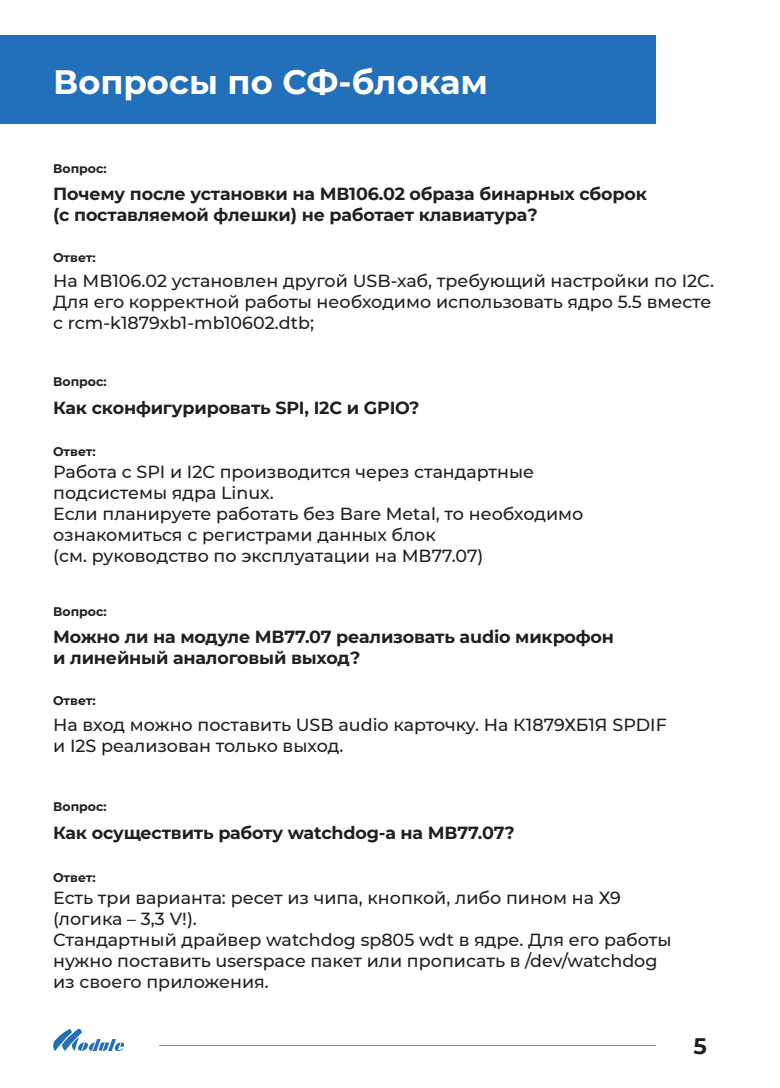
<style>
.page{position:relative;width:780px;height:1088px;background:#fff}
.page>*{position:absolute;margin:0;border:0;box-sizing:border-box;transform-origin:0 0}
.t1{font:700 33.75px "Montserrat";color:#fff}
.t2{font:700 22.5px "Montserrat";color:#231f20}
.t3{font:500 17.5px/21px "Montserrat";color:#231f20}
.t4{font:700 17.5px/21px "Montserrat";letter-spacing:-.01em;color:#231f20}
.t5{font:700 12.5px "Montserrat";color:#231f20}
</style>
<div class="page">
<div style="left:0;top:35px;width:656px;height:89px;background:#2170b9"></div>
<svg style="left:53px;top:1028px;width:71px;height:23px"></svg>
<hr style="left:159px;top:1045px;width:497px;height:1px;background:#808285">
<h1 class="t1" style="left:53px;top:58px;width:436px">Вопросы по СФ-блокам</h1>
<p class="t5" style="left:53px;top:159px;width:55px">Вопрос:</p>
<p class="t4" style="left:53px;top:182px;width:595px">Почему после установки на МВ106.02 образа бинарных сборок (с поставляемой флешки) не работает клавиатура?</p>
<p class="t5" style="left:53px;top:248px;width:44px">Ответ:</p>
<p class="t3" style="left:53px;top:269px;width:662px">На МВ106.02 установлен другой USB-хаб, требующий настройки по I2C.<br>Для его корректной работы необходимо использовать ядро 5.5 вместе с rcm-k1879xb1-mb10602.dtb;</p>
<p class="t5" style="left:53px;top:372px;width:55px">Вопрос:</p>
<p class="t4" style="left:53px;top:396px;width:368px">Как сконфигурировать SPI, I2C и GPIO?</p>
<p class="t5" style="left:53px;top:443px;width:44px">Ответ:</p>
<p class="t3" style="left:53px;top:461px;width:531px">Работа с SPI и I2C производится через стандартные подсистемы ядра Linux.<br>Если планируете работать без Bare Metal, то необходимо ознакомиться с регистрами данных блок<br>(см. руководство по эксплуатации на МВ77.07)</p>
<p class="t5" style="left:53px;top:602px;width:55px">Вопрос:</p>
<p class="t4" style="left:53px;top:625px;width:562px">Можно ли на модуле МВ77.07 реализовать audio микрофон и линейный аналоговый выход?</p>
<p class="t5" style="left:53px;top:691px;width:44px">Ответ:</p>
<p class="t3" style="left:53px;top:714px;width:615px">На вход можно поставить USB audio карточку. На К1879ХБ1Я SPDIF и I2S реализован только выход.</p>
<p class="t5" style="left:53px;top:797px;width:55px">Вопрос:</p>
<p class="t4" style="left:53px;top:822px;width:463px">Как осуществить работу watchdog-а на МВ77.07?</p>
<p class="t5" style="left:53px;top:868px;width:44px">Ответ:</p>
<p class="t3" style="left:53px;top:886px;width:619px">Есть три варианта: ресет из чипа, кнопкой, либо пином на Х9 (логика – 3,3 V!).<br>Стандартный драйвер watchdog sp805 wdt в ядре. Для его работы нужно поставить userspace пакет или прописать в /dev/watchdog из своего приложения.</p>
<p class="t2" style="left:693px;top:1029px;width:15px">5</p>
</div>
